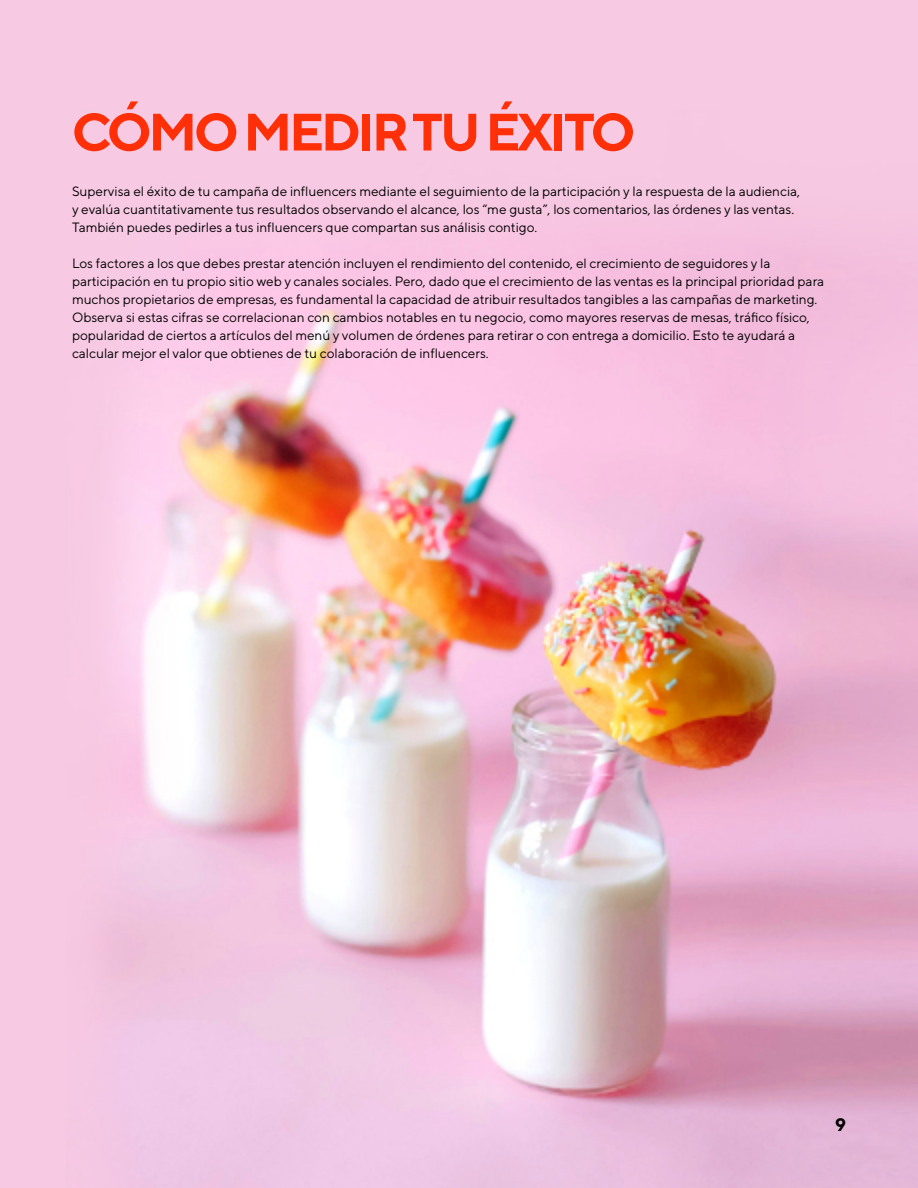
<style>
.page{position:relative;width:918px;height:1188px;background:#fff}
.page>*{position:absolute;margin:0;border:0;box-sizing:border-box;transform-origin:0 0}
.t1{font:700 52.5px "TT Norms Pro";letter-spacing:-.06em;color:#ff3008}
.t2{font:700 18px "TT Norms Pro";color:#000}
.t3{font:13.5px/18px "TT Norms Pro";color:#000}
</style>
<div class="page">
<img style="left:0;top:0;width:918px;height:1188px">
<h1 class="t1" style="left:72px;top:93px;width:565px">CÓMO MEDIR TU ÉXITO</h1>
<p class="t3" style="left:72px;top:181px;width:730px">Supervisa el éxito de tu campaña de influencers mediante el seguimiento de la participación y la respuesta de la audiencia, y evalúa cuantitativamente tus resultados observando el alcance, los “me gusta”, los comentarios, las órdenes y las ventas.<br>También puedes pedirles a tus influencers que compartan sus análisis contigo.</p>
<p class="t3" style="left:72px;top:253px;width:754px">Los factores a los que debes prestar atención incluyen el rendimiento del contenido, el crecimiento de seguidores y la participación en tu propio sitio web y canales sociales. Pero, dado que el crecimiento de las ventas es la principal prioridad para muchos propietarios de empresas, es fundamental la capacidad de atribuir resultados tangibles a las campañas de marketing.<br>Observa si estas cifras se correlacionan con cambios notables en tu negocio, como mayores reservas de mesas, tráfico físico, popularidad de ciertos a artículos del menú y volumen de órdenes para retirar o con entrega a domicilio. Esto te ayudará a calcular mejor el valor que obtienes de tu colaboración de influencers.</p>
<h2 class="t2" style="left:835px;top:1112px;width:12px">9</h2>
</div>
